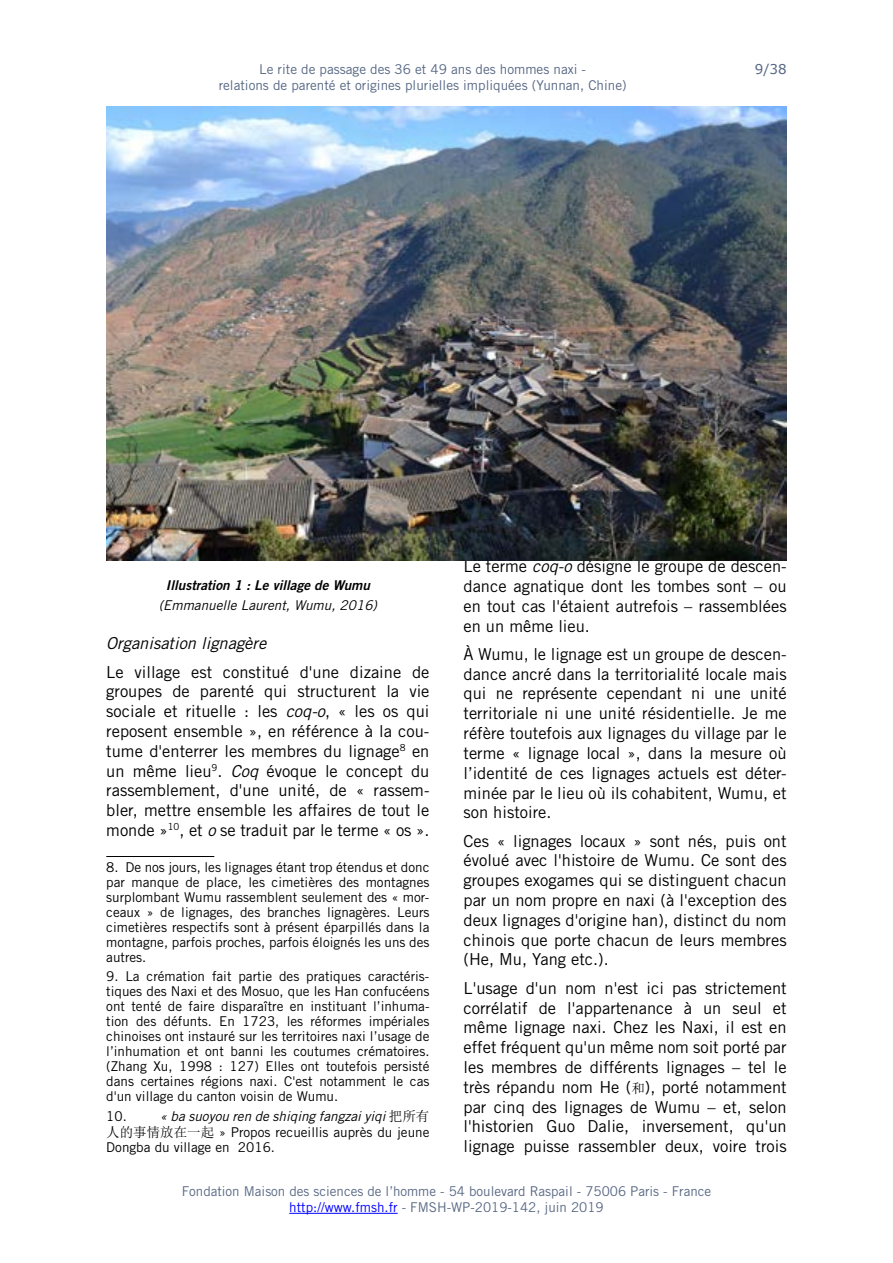
<style>
.page{position:relative;width:893px;height:1263px;background:#fff}
.page>*{position:absolute;margin:0;border:0;box-sizing:border-box;transform-origin:0 0}
.t1{font:16.5px/19.8px "Trade Gothic LT Std";color:#000;text-align:justify}
.t2{font:italic 16.5px "Trade Gothic LT Std";color:#000}
.t3{font:13.5px/15px "Trade Gothic LT Std";color:#000;text-align:justify}
.t4{font:13.5px/16.2px "Trade Gothic LT Std";color:#586884;text-align:center}
.t5{font:13.5px/16.2px "Trade Gothic LT Std";color:#556683;text-align:center}
.t6{font:13.5px "Trade Gothic LT Std Bd 2 Obl";color:#000}
.t7{font:italic 13.5px "Trade Gothic LT Std";color:#000}
.t8{font:13.5px "Verdana";color:#556683}
.s1{font-style:italic}
.s2{font-family:"Sim Sun"}
.s3{font-family:"Sim Sun";font-size:13.5px}
.s4{color:#00f}
</style>
<div class="page">
<hr style="left:289px;top:1213px;width:109px;height:1px;background:#00f">
<hr style="left:106px;top:856px;width:108px;height:1px;background:#000">
<img style="left:106px;top:106px;width:681px;height:454px">
<p class="t5" style="left:219px;top:60px;width:409px">Le rite de passage des 36 et 49 ans des hommes naxi -<br>relations de parenté et origines plurielles impliquées (Yunnan, Chine)</p>
<p class="t8" style="left:755px;top:60px;width:33px">9/38</p>
<p class="t6" style="left:166px;top:577px;width:206px">Illustration 1 : Le village de Wumu</p>
<p class="t7" style="left:159px;top:597px;width:220px">(Emmanuelle Laurent, Wumu, 2016)</p>
<p class="t2" style="left:106px;top:633px;width:161px">Organisation lignagère</p>
<p class="t1" style="left:106px;top:661px;width:325px">Le village est constitué d'une dizaine de groupes de parenté qui structurent la vie sociale et rituelle : les <span class="s1">coq-o</span>, « les os qui reposent ensemble », en référence à la cou&shy;tume d'enterrer les membres du lignage<sup>8</sup> en un même lieu<sup>9</sup>. <span class="s1">Coq</span> évoque le concept du rassemblement, d'une unité, de « rassem&shy;bler, mettre ensemble les affaires de tout le monde »<sup>10</sup>, et <span class="s1">o</span> se traduit par le terme « os ».</p>
<p class="t3" style="left:106px;top:859px;width:325px">8. De nos jours, les lignages étant trop étendus et donc par manque de place, les cimetières des montagnes surplombant Wumu rassemblent seulement des « mor&shy;ceaux » de lignages, des branches lignagères. Leurs cimetières respectifs sont à présent éparpillés dans la montagne, parfois proches, parfois éloignés les uns des autres.</p>
<p class="t3" style="left:106px;top:968px;width:325px">9. La crémation fait partie des pratiques caractéris&shy;tiques des Naxi et des Mosuo, que les Han confucéens ont tenté de faire disparaître en instituant l’inhuma&shy;tion des défunts. En 1723, les réformes impériales chinoises ont instauré sur les territoires naxi l’usage de l’inhumation et ont banni les coutumes crématoires. (Zhang Xu, 1998 : 127) Elles ont toutefois persisté dans certaines régions naxi. C'est notamment le cas d'un village du canton voisin de Wumu.</p>
<p class="t3" style="left:106px;top:1109px;width:22px">10.</p>
<p class="t3" style="left:106px;top:1108px;width:325px;line-height:15.6px;text-indent:54px"><span class="s1">« ba suoyou ren de shiqing fangzai yiqi</span> <span class="s2">把所有人的事情放在一起</span> » Propos recueillis auprès du jeune Dongba du village en 2016.</p>
<p class="t1" style="left:463px;top:556px;width:325px">Le terme <span class="s1">coq-o</span> désigne le groupe de descen&shy;dance agnatique dont les tombes sont – ou en tout cas l'étaient autrefois – rassemblées en un même lieu.</p>
<p class="t1" style="left:463px;top:644px;width:325px">À Wumu, le lignage est un groupe de descen&shy;dance ancré dans la territorialité locale mais qui ne représente cependant ni une unité territoriale ni une unité résidentielle. Je me réfère toutefois aux lignages du village par le terme « lignage local », dans la mesure où l’identité de ces lignages actuels est déter&shy;minée par le lieu où ils cohabitent, Wumu, et son histoire.</p>
<p class="t1" style="left:463px;top:831px;width:325px">Ces « lignages locaux » sont nés, puis ont évolué avec l'histoire de Wumu. Ce sont des groupes exogames qui se distinguent chacun par un nom propre en naxi (à l'exception des deux lignages d'origine han), distinct du nom chinois que porte chacun de leurs membres (He, Mu, Yang etc.).</p>
<p class="t1" style="left:463px;top:978px;width:325px">L'usage d'un nom n'est ici pas strictement corrélatif de l'appartenance à un seul et même lignage naxi. Chez les Naxi, il est en effet fréquent qu'un même nom soit porté par les membres de différents lignages – tel le très répandu nom He (<span class="s3">和</span>), porté notamment par cinq des lignages de Wumu – et, selon l'historien Guo Dalie, inversement, qu'un lignage puisse rassembler deux, voire trois</p>
<p class="t4" style="left:182px;top:1183px;width:531px">Fondation Maison des sciences de l’homme - 54 boulevard Raspail - 75006 Paris - France <span class="s4">http://www.fmsh.fr</span> - FMSH-WP-2019-142, juin 2019</p>
</div>
